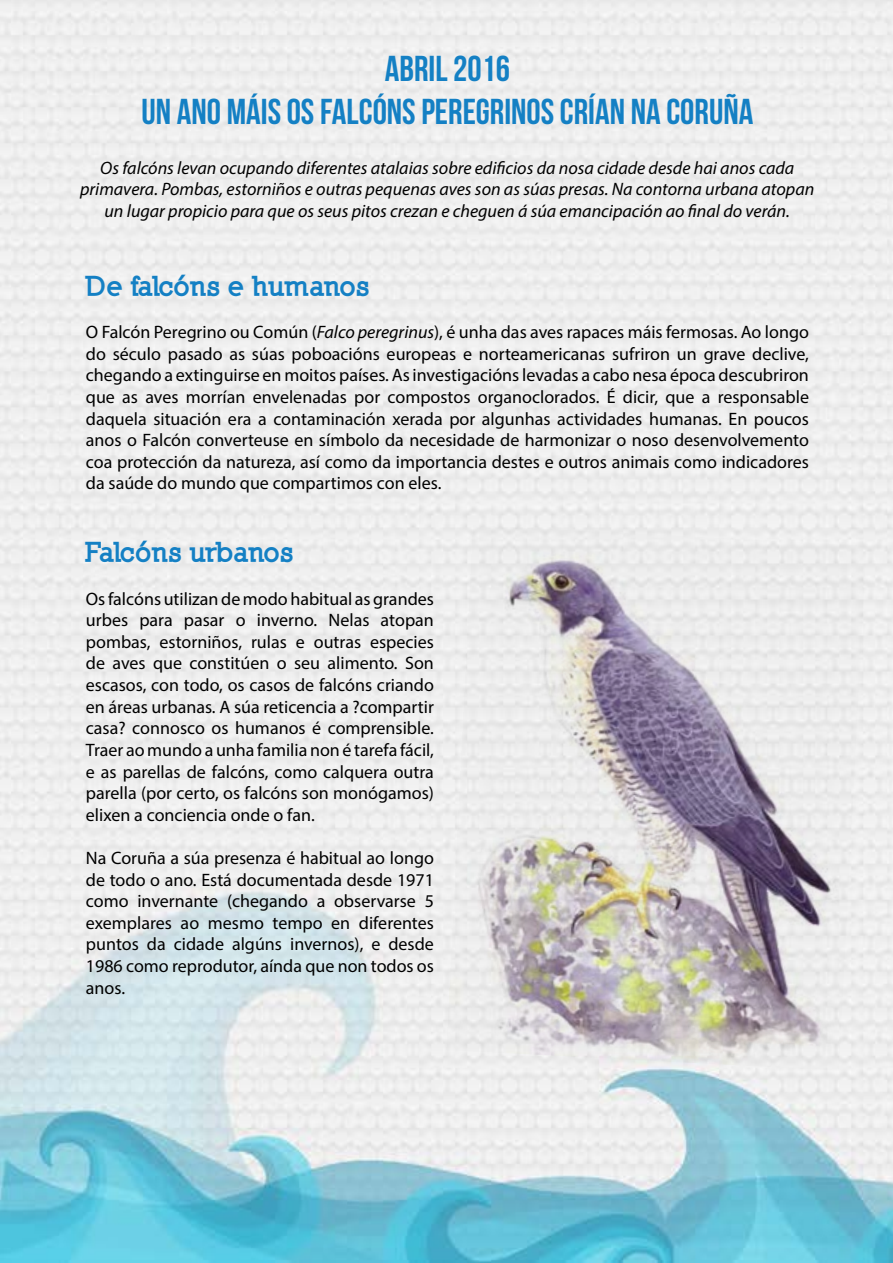
<style>
.page{position:relative;width:893px;height:1263px;background:#fff}
.page>*{position:absolute;margin:0;border:0;box-sizing:border-box;transform-origin:0 0}
.t1{font:36px "Bebas Neue";color:#1480c4}
.t2{font:900 27px "Nilland";color:#1480c4}
.t3{font:900 27px "Nilland";letter-spacing:-.025em;color:#1480c4}
.t4{font:18px/21.6px "Myriad Pro";color:#000;text-align:justify}
.t5{font:italic 18px/21.6px "Myriad Pro";color:#000;text-align:center}
.s1{font-style:italic}
</style>
<div class="page">
<img style="left:0;top:0;width:893px;height:1263px">
<img style="left:445px;top:525px;width:421px;height:545px">
<p class="t1" style="left:385px;top:49px;width:127px">ABRIL 2016</p>
<p class="t1" style="left:142px;top:92px;width:613px">UN ANO MÁIS OS FALCÓNS PEREGRINOS CRÍAN NA CORUÑA</p>
<p class="t5" style="left:80px;top:157px;width:736px">Os falcóns levan ocupando diferentes atalaias sobre edificios da nosa cidade desde hai anos cada primavera. Pombas, estorniños e outras pequenas aves son as súas presas. Na contorna urbana atopan un lugar propicio para que os seus pitos crezan e cheguen á súa emancipación ao final do verán.</p>
<p class="t2" style="left:86px;top:269px;width:286px">De falcóns e humanos</p>
<p class="t4" style="left:86px;top:321px;width:725px">O Falcón Peregrino ou Común (<span class="s1">Falco peregrinus</span>), é unha das aves rapaces máis fermosas. Ao longo do século pasado as súas poboacións europeas e norteamericanas sufriron un grave declive, chegando a extinguirse en moitos países. As investigacións levadas a cabo nesa época descubriron que as aves morrían envelenadas por compostos organoclorados. É dicir, que a responsable daquela situación era a contaminación xerada por algunhas actividades humanas. En poucos anos o Falcón converteuse en símbolo da necesidade de harmonizar o noso desenvolvemento coa protección da natureza, así como da importancia destes e outros animais como indicadores da saúde do mundo que compartimos con eles.</p>
<p class="t3" style="left:86px;top:535px;width:210px">Falcóns urbanos</p>
<p class="t4" style="left:86px;top:587px;width:350px">Os falcóns utilizan de modo habitual as grandes urbes para pasar o inverno. Nelas atopan pombas, estorniños, rulas e outras especies de aves que constitúen o seu alimento. Son escasos, con todo, os casos de falcóns criando en áreas urbanas. A súa reticencia a ?compartir casa? connosco os humanos é comprensible.<br>Traer ao mundo a unha familia non é tarefa fácil, e as parellas de falcóns, como calquera outra parella (por certo, os falcóns son monógamos) elixen a conciencia onde o fan.</p>
<p class="t4" style="left:86px;top:847px;width:350px">Na Coruña a súa presenza é habitual ao longo de todo o ano. Está documentada desde 1971 como invernante (chegando a observarse 5 exemplares ao mesmo tempo en diferentes puntos da cidade algúns invernos), e desde 1986 como reprodutor, aínda que non todos os anos.</p>
</div>
